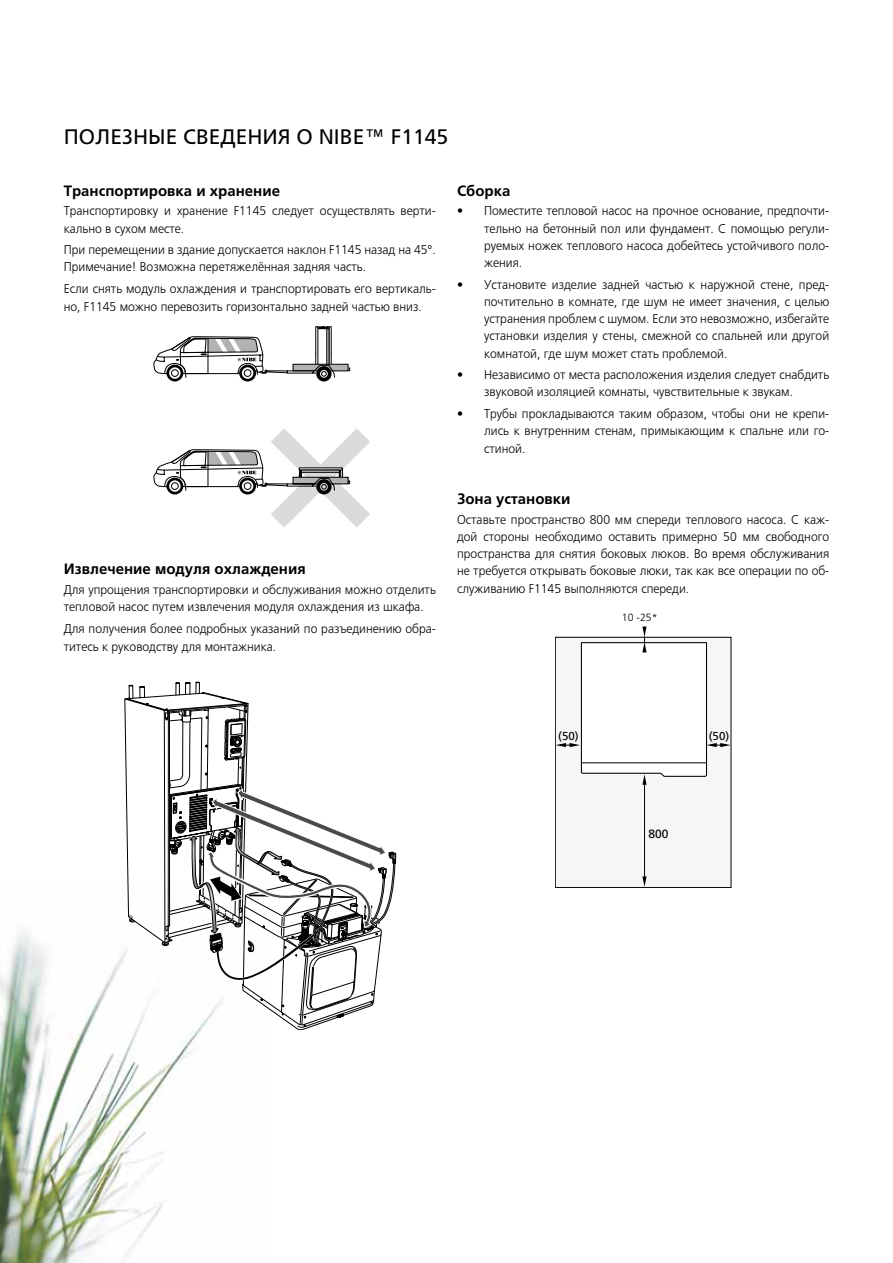
<style>
.page{position:relative;width:893px;height:1263px;background:#fff}
.page>*{position:absolute;margin:0;border:0;box-sizing:border-box;transform-origin:0 0}
.t1{font:21px "Frutiger LTCYR";color:#000}
.t2{font:700 15px "Frutiger LTCYR";color:#000}
.t3{font:300 12.75px/17.2px "Frutiger LTCYR";color:#000;scale:.95 1}
.t4{font:12px "Frutiger CE";color:#000}
.t5{font:11.55px "Frutiger";color:#000}
.t6{font:300 10.5px "Frutiger";color:#000}
</style>
<div class="page">
<img style="left:0;top:932px;width:201px;height:331px">
<svg style="left:154px;top:326px;width:216px;height:202px"></svg>
<div style="left:555px;top:637px;width:176px;height:250px;background:#f6f6f6"></div>
<div style="left:555px;top:637px;width:176px;height:251px;border:1px solid #000"></div>
<svg style="left:642px;top:876px;width:4px;height:11px"></svg>
<hr style="left:644px;top:779px;width:1px;height:102px;background:#000">
<svg style="left:556px;top:626px;width:175px;height:159px"></svg>
<svg style="left:125px;top:681px;width:271px;height:349px"></svg>
<h1 class="t1" style="left:64px;top:125px;width:30px">Полезн</h1>
<h1 class="t1" style="left:148px;top:125px;width:31px">ыесведени</h1>
<h1 class="t1" style="left:278px;top:125px;width:172px">я о NIBE™ f1145</h1>
<p class="t2" style="left:64px;top:183px;width:218px">Транспортировка и хранение</p>
<p class="t3" style="left:64px;top:203px;width:393px">Транспортировку и хранение F1145 следует осуществлять верти&shy;кально в сухом месте.</p>
<p class="t3" style="left:64px;top:241px;width:393px">При перемещении в здание допускается наклон F1145 назад на 45°.<br>Примечание! Возможна перетяжелённая задняя часть.</p>
<p class="t3" style="left:64px;top:280px;width:393px;line-height:18px">Если снять модуль охлаждения и транспортировать его вертикаль&shy;но, F1145 можно перевозить горизонтально задней частью вниз.</p>
<p class="t2" style="left:457px;top:183px;width:55px">Сборка</p>
<p class="t3" style="left:484px;top:203px;width:365px;text-align:justify;text-indent:-27px">• Поместите тепловой насос на прочное основание, предпочти&shy;тельно на бетонный пол или фундамент. С помощью регули&shy;руемых ножек теплового насоса добейтесь устойчивого поло&shy;жения.</p>
<p class="t3" style="left:484px;top:276px;width:365px;text-align:justify;text-indent:-27px">• Установите изделие задней частью к наружной стене, пред&shy;почтительно в комнате, где шум не имеет значения, с целью устранения проблем с шумом. Если это невозможно, избегайте установки изделия у стены, смежной со спальней или другой комнатой, где шум может стать проблемой.</p>
<p class="t3" style="left:484px;top:366px;width:365px;text-indent:-27px">• Независимо от места расположения изделия следует снабдить звуковой изоляцией комнаты, чувствительные к звукам.</p>
<p class="t3" style="left:484px;top:405px;width:365px;line-height:17.7px;text-align:justify;text-indent:-27px">• Трубы прокладываются таким образом, чтобы они не крепи&shy;лись к внутренним стенам, примыкающим к спальне или го&shy;стиной.</p>
<p class="t2" style="left:64px;top:561px;width:244px">Извлечение модуля охлаждения</p>
<p class="t3" style="left:64px;top:581px;width:393px">Для упрощения транспортировки и обслуживания можно отделить тепловой насос путем извлечения модуля охлаждения из шкафа.</p>
<p class="t3" style="left:64px;top:619px;width:393px;line-height:18px">Для получения более подробных указаний по разъединению обра&shy;титесь к руководству для монтажника.</p>
<p class="t2" style="left:457px;top:491px;width:115px">Зона установки</p>
<p class="t3" style="left:457px;top:511px;width:393px;text-align:justify">Оставьте пространство 800 мм спереди теплового насоса. С каж&shy;дой стороны необходимо оставить примерно 50 мм свободного пространства для снятия боковых люков. Во время обслуживания не требуется открывать боковые люки, так как все операции по об&shy;служиванию F1145 выполняются спереди.</p>
<p class="t6" style="left:622px;top:612px;width:37px">10 -25*</p>
<p class="t5" style="left:558px;top:729px;width:22px">(50)</p>
<p class="t5" style="left:709px;top:729px;width:22px">(50)</p>
<p class="t4" style="left:648px;top:827px;width:22px">800</p>
</div>
